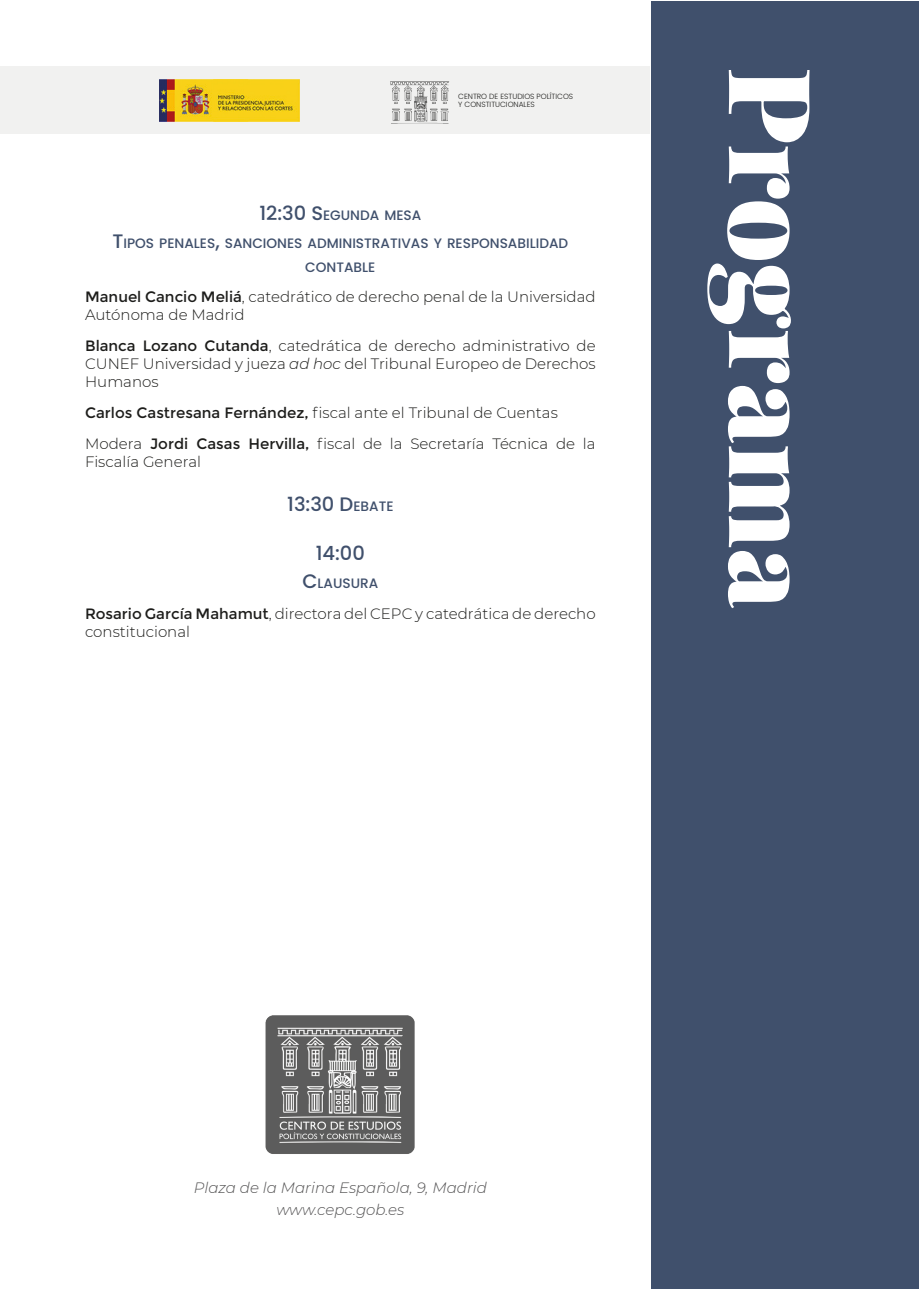
<style>
.page{position:relative;width:919px;height:1289px;background:#fff}
.page>*{position:absolute;margin:0;border:0;box-sizing:border-box;transform-origin:0 0}
.t1{font:900 114px "Playfair Display";color:#fff}
.Poppins{font:500 19.5px "Poppins";color:#40506c}
.Sesión_1{font:500 19.5px "Poppins";color:#40506c}
.t2{font:300 15px/18px "Montserrat";color:#1d1d1b}
.t3{font:italic 300 15px "Montserrat";color:#535253}
.Sesión_2{font:500 13.65px/23.4px "Poppins";color:#40506c;text-align:center}
.Sesión_1-2{font:500 13.65px "Poppins";color:#40506c}
.t4{font:300 7.5px/7.5px "Poppins";color:#1d1d1b}
.s1{font-size:19.5px}
.s2{font-weight:400}
.s3{font-style:italic}
.s4{font-size:13.65px}
</style>
<div class="page">
<div style="left:651px;top:1px;width:267px;height:1287px;background:#40506c"></div>
<img style="left:265px;top:1015px;width:150px;height:139px">
<div style="left:0;top:66px;width:12px;height:68px;background:#f1f1f0"></div>
<div style="left:14px;top:66px;width:636px;height:68px;background:#f1f1f0"></div>
<img style="left:390px;top:81px;width:60px;height:42px">
<img style="left:159px;top:80px;width:141px;height:41px">
<p class="t4" style="left:458px;top:93px;width:116px">CENTRO DE ESTUDIOS POLÍTICOS<br>Y CONSTITUCIONALES</p>
<p class="Sesión_1-2" style="left:259px;top:208px;width:163px"><span class="s1">12:30 S</span> EGUNDA MESA</p>
<p class="Sesión_2" style="left:112px;top:232px;width:457px"><span class="s1">T</span>IPOS PENALES<span class="s1">,</span> SANCIONES ADMINISTRATIVAS Y RESPONSABILIDAD<br>CONTABLE</p>
<p class="t2" style="left:85px;top:287px;width:512px"><span class="s2">Manuel Cancio Meliá</span>, catedrático de derecho penal de la Universidad<br>Autónoma de Madrid</p>
<p class="t2" style="left:85px;top:336px;width:512px;text-align:justify"><span class="s2">Blanca Lozano Cutanda</span>, catedrática de derecho administrativo de CUNEF Universidad y jueza <span class="s3">ad hoc</span> del Tribunal Europeo de Derechos Humanos</p>
<p class="t2" style="left:85px;top:403px;width:474px"><span class="s2">Carlos Castresana Fernández,</span> fiscal ante el Tribunal de Cuentas</p>
<p class="t2" style="left:85px;top:434px;width:512px">Modera <span class="s2">Jordi Casas Hervilla,</span> fiscal de la Secretaría Técnica de la<br>Fiscalía General</p>
<p class="Poppins" style="left:287px;top:493px;width:108px">13:30 D<span class="s4">EBATE</span></p>
<p class="Sesión_1" style="left:316px;top:542px;width:51px">14:00</p>
<p class="Sesión_2" style="left:302px;top:571px;width:77px"><span class="s1">C</span>LAUSURA</p>
<p class="t2" style="left:85px;top:604px;width:512px"><span class="s2">Rosario García Mahamut</span>, directora del CEPC y catedrática de derecho constitucional</p>
<p class="t1" style="left:862px;top:67px;width:543px;rotate:90deg">Programa</p>
<p class="t3" style="left:194px;top:1177px;width:294px">Plaza de la Marina Española, 9, Madrid</p>
<p class="t3" style="left:276px;top:1199px;width:129px">www.cepc.gob.es</p>
</div>
